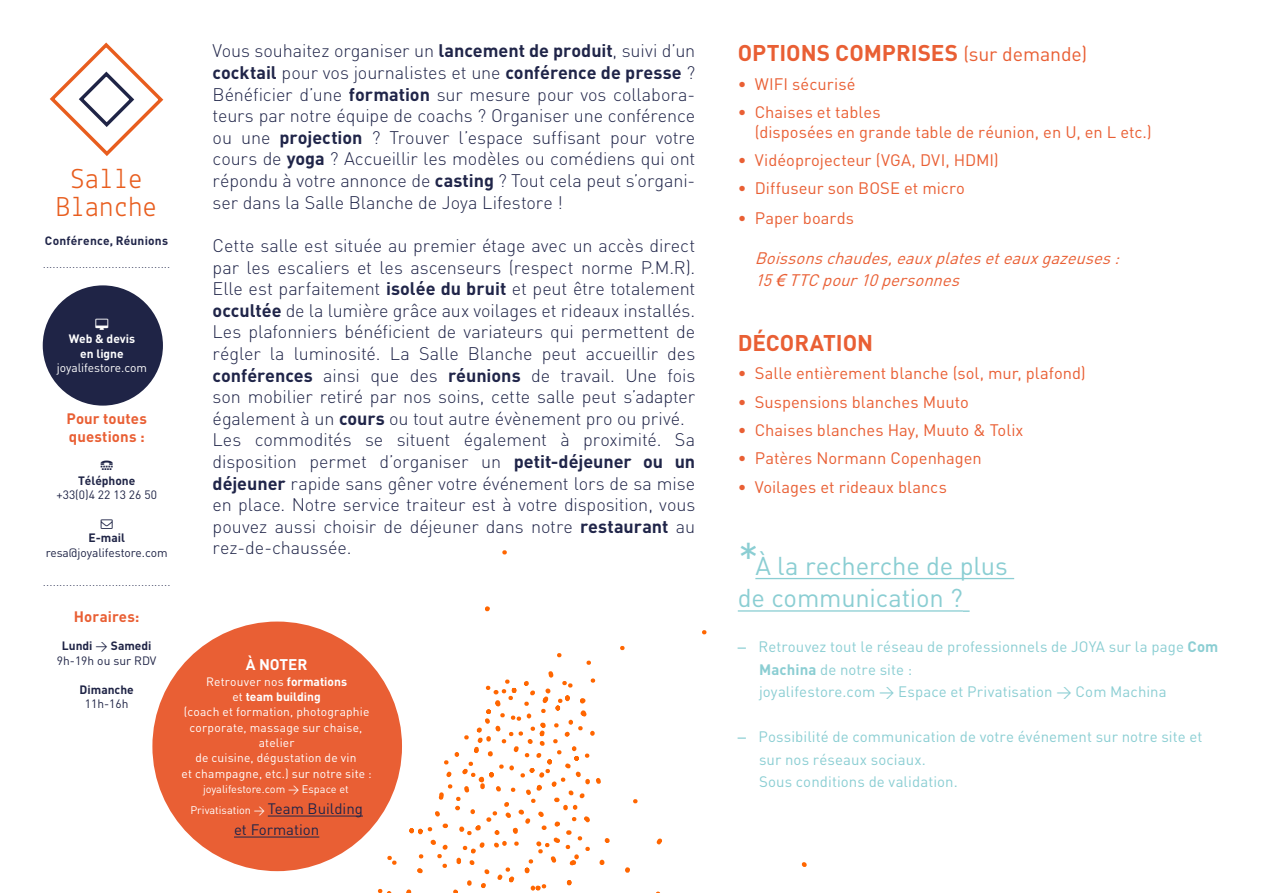
<style>
.page{position:relative;width:1263px;height:893px;background:#fff}
.page>*{position:absolute;margin:0;border:0;box-sizing:border-box;transform-origin:0 0}
.t1{font:28.95px/28.3px "Lekton";color:#e85d1e;text-align:center}
.t2{font:25.5px/32.4px "DIN";letter-spacing:-.005em;color:#8bced3}
.t3{font:700 22.5px "DIN";letter-spacing:-.005em;color:#e95f34}
.t4{font:300 18px/21.6px "DIN";letter-spacing:-.005em;color:#202549;text-align:justify}
.t5{font:16.5px/19.8px "DIN";color:#e95f34}
.t6{font:italic 16.5px/21.6px "DIN";color:#e95f34}
.t7{font:700 15.3px "DIN";color:#fff}
.t8{font:15px/22.5px "DIN";letter-spacing:.005em;color:#8bced3}
.t9{font:700 15px/18px "DIN";letter-spacing:.01em;color:#e95f34}
.t10{font:15px "DIN";color:#202549}
.t11{font:15px "Arial";color:#8bced3}
.t12{font:12px/15.3px "DIN";letter-spacing:.015em;color:#fff;text-align:center}
.t13{font:300 12px "DIN";color:#202549}
.t14{font:12px/14.4px "DIN";color:#1f2446;text-align:center}
.t15{font:700 12px "DIN";color:#1f2446}
.t16{font:700 12px "DIN";letter-spacing:.015em;color:#202549}
.t17{font:12px "DIN";letter-spacing:-.005em;color:#fff}
.t18{font:700 12px/14.4px "DIN";color:#fff;text-align:center}
.t19{font:10.95px/21px "DIN";color:#fff;text-align:center}
.s1{font-weight:700}
.s2{font-size:15px;color:#202549}
.s3{font-weight:400;font-size:19.5px}
.s4{font-family:"Arial"}
.s5{font-size:45px}
</style>
<div class="page">
<svg style="left:49px;top:42px;width:115px;height:114px"></svg>
<hr style="left:755px;top:578px;width:259px;height:1px;background:#8bced3">
<hr style="left:738px;top:610px;width:225px;height:2px;background:#8bced3">
<svg style="left:963px;top:610px;width:6px;height:2px"></svg>
<svg style="left:633px;top:799px;width:4px;height:5px"></svg>
<svg style="left:485px;top:606px;width:5px;height:5px"></svg>
<svg style="left:502px;top:550px;width:5px;height:5px"></svg>
<svg style="left:657px;top:838px;width:5px;height:6px"></svg>
<svg style="left:387px;top:855px;width:10px;height:10px"></svg>
<svg style="left:378px;top:888px;width:14px;height:5px"></svg>
<svg style="left:625px;top:867px;width:5px;height:6px"></svg>
<svg style="left:702px;top:630px;width:4px;height:5px"></svg>
<svg style="left:620px;top:645px;width:5px;height:6px"></svg>
<svg style="left:801px;top:862px;width:6px;height:5px"></svg>
<svg style="left:406px;top:653px;width:204px;height:240px"></svg>
<div style="left:43px;top:285px;width:120px;height:121px;background:#1f2446;border-radius:50%"></div>
<div style="left:152px;top:621px;width:250px;height:250px;background:#e95f34;border-radius:50%"></div>
<hr style="left:268px;top:816px;width:95px;height:1px;background:#202549">
<hr style="left:234px;top:837px;width:85px;height:1px;background:#202549">
<h1 class="t1" style="left:56px;top:163px;width:103px">Salle<br>Blanche</h1>
<p class="t16" style="left:45px;top:233px;width:125px">Conférence, Réunions</p>
<p class="t13" style="left:43px;top:256px;width:129px">.......................................</p>
<p class="t18" style="left:69px;top:331px;width:68px">Web &amp; devis en ligne</p>
<p class="t17" style="left:57px;top:360px;width:92px">joyalifestore.com</p>
<p class="t9" style="left:67px;top:409px;width:82px">Pour toutes questions :</p>
<p class="t15" style="left:78px;top:473px;width:59px">Téléphone</p>
<p class="t14" style="left:56px;top:487px;width:102px">+33(0)4 22 13 26 50</p>
<p class="t15" style="left:88px;top:530px;width:38px">E-mail</p>
<p class="t14" style="left:46px;top:545px;width:124px">resa@joyalifestore.com</p>
<p class="t13" style="left:43px;top:574px;width:129px">.......................................</p>
<p class="t9" style="left:74px;top:607px;width:67px">Horaires:</p>
<p class="t14" style="left:57px;top:639px;width:101px"><span class="s1">Lundi</span> &gt; <span class="s1">Samedi<br></span>9h-19h ou sur RDV</p>
<p class="t15" style="left:80px;top:681px;width:56px">Dimanche</p>
<p class="t14" style="left:85px;top:696px;width:45px">11h-16h</p>
<p class="t4" style="left:213px;top:40px;width:484px">Vous souhaitez organiser un <span class="s1">lancement de produit</span>, suivi d’un <span class="s1">cocktail</span> pour vos journalistes et une <span class="s1">conférence de presse</span> ?<br>Bénéficier d’une <span class="s1">formation</span> sur mesure pour vos collabora&shy;teurs par notre équipe de coachs ? Organiser une conférence ou une <span class="s1">projection</span> ? Trouver l’espace suffisant pour votre cours de <span class="s1">yoga</span> ? Accueillir les modèles ou comédiens qui ont répondu à votre annonce de <span class="s1">casting</span> ? Tout cela peut s’organi&shy;ser dans la Salle Blanche de Joya Lifestore !</p>
<p class="t4" style="left:213px;top:234px;width:484px;text-align:left">Cette salle est située au premier étage avec un accès direct par les escaliers et les ascenseurs (respect norme P.M.R).<br>Elle est parfaitement <span class="s1">isolée du bruit</span> et peut être totalement <span class="s1">occultée</span> de la lumière grâce aux voilages et rideaux installés.<br>Les plafonniers bénéficient de variateurs qui permettent de régler la luminosité. La Salle Blanche peut accueillir des <span class="s1">conférences</span> ainsi que des <span class="s1">réunions</span> de travail. Une fois son mobilier retiré par nos soins, cette salle peut s’adapter également à un <span class="s1">cours</span> ou tout autre évènement pro ou privé.<br>Les commodités se situent également à proximité. Sa disposition permet d’organiser un <span class="s1">petit-déjeuner ou un déjeuner</span> rapide sans gêner votre événement lors de sa mise en place. Notre service traiteur est à votre disposition, vous pouvez aussi choisir de déjeuner dans notre <span class="s1">restaurant</span> au rez-de-chaussée.</p>
<p class="t7" style="left:246px;top:655px;width:63px">À NOTER</p>
<p class="t12" style="left:182px;top:674px;width:192px">Retrouver nos <span class="s1">formations<br></span>et <span class="s1">team building<br></span>(coach et formation, photographie corporate, massage sur chaise, atelier<br>de cuisine, dégustation de vin<br>et champagne, etc.) sur notre site :</p>
<p class="t19" style="left:190px;top:778px;width:174px">joyalifestore.com &gt; Espace et<br>Privatisation &gt; <span class="s2">Team Building</span></p>
<p class="t10" style="left:234px;top:820px;width:87px">et Formation</p>
<p class="t3" style="left:738px;top:38px;width:351px">OPTIONS COMPRISES <span class="s3">(sur demande)</span></p>
<p class="t5" style="left:738px;top:73px;width:119px">• WIFI sécurisé</p>
<p class="t5" style="left:755px;top:102px;width:398px;text-indent:-17px">• Chaises et tables<br>(disposées en grande table de réunion, en U, en L etc.)</p>
<p class="t5" style="left:738px;top:150px;width:263px">• Vidéoprojecteur (VGA, DVI, HDMI)</p>
<p class="t5" style="left:738px;top:178px;width:229px">• Diffuseur son BOSE et micro</p>
<p class="t5" style="left:738px;top:208px;width:118px">• Paper boards</p>
<p class="t6" style="left:755px;top:247px;width:372px">Boissonschaudes,eauxplateseteauxgazeuses:<br>15<span class="s4">€</span>TTCpour10personnes</p>
<p class="t3" style="left:738px;top:328px;width:137px">DÉCORATION</p>
<p class="t5" style="left:738px;top:363px;width:349px">• Salle entièrement blanche (sol, mur, plafond)</p>
<p class="t5" style="left:738px;top:392px;width:232px">• Suspensions blanches Muuto</p>
<p class="t5" style="left:738px;top:420px;width:287px">• Chaises blanches Hay, Muuto &amp; Tolix</p>
<p class="t5" style="left:738px;top:448px;width:246px">• Patères Normann Copenhagen</p>
<p class="t5" style="left:738px;top:476px;width:211px">• Voilages et rideaux blancs</p>
<h2 class="t2" style="left:738px;top:549px;width:271px"><span class="s5">*</span>À la recherche de plus de communication ?</h2>
<p class="t11" style="left:738px;top:637px;width:10px">–</p>
<p class="t8" style="left:759px;top:635px;width:461px">Retrouvez tout le réseau de professionnels de JOYA sur la page <span class="s1">Com<br>Machina</span> de notre site :<br>joyalifestore.com &gt; Espace et Privatisation &gt; Com Machina</p>
<p class="t11" style="left:738px;top:727px;width:10px">–</p>
<p class="t8" style="left:759px;top:725px;width:445px">Possibilité de communication de votre événement sur notre site et sur nos réseaux sociaux.<br>Sous conditions de validation.</p>
</div>
